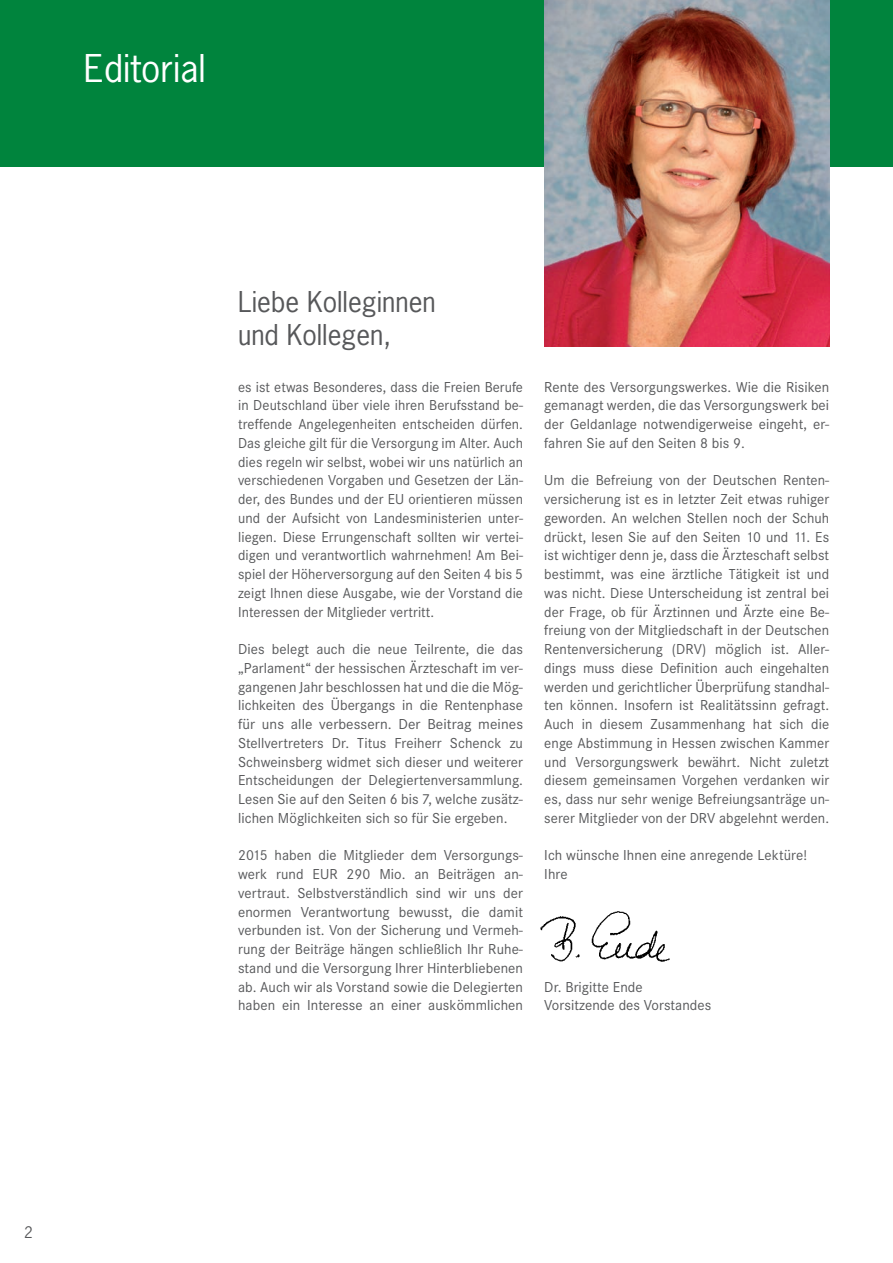
<style>
.page{position:relative;width:893px;height:1263px;background:#fff}
.page>*{position:absolute;margin:0;border:0;box-sizing:border-box;transform-origin:0 0}
.t1{font:36px "News Gothic Std";color:#fff}
.t2{font:27px/32.4px "News Gothic Std";color:#57585a}
.t3{font:15px/18.8px "Corporate S";letter-spacing:.005em;color:#57585a;text-align:justify}
.t4{font:15px "News Gothic Std";color:#57585a}
</style>
<div class="page">
<div style="left:0;top:0;width:893px;height:166px;background:#00843d"></div>
<img style="left:544px;top:0;width:285px;height:347px">
<img style="left:540px;top:911px;width:130px;height:51px">
<h1 class="t1" style="left:84px;top:45px;width:123px">Editorial</h1>
<h2 class="t2" style="left:238px;top:286px;width:199px">Liebe Kolleginnen und Kollegen,</h2>
<p class="t3" style="left:238px;top:377px;width:286px">es ist etwas Besonderes, dass die Freien Berufe in Deutschland über viele ihren Berufsstand be&shy;treffende Angelegenheiten entscheiden dürfen.<br>Das gleiche gilt für die Versorgung im Alter. Auch dies regeln wir selbst, wobei wir uns natürlich an verschiedenen Vorgaben und Gesetzen der Län&shy;der, des Bundes und der EU orientieren müssen und der Aufsicht von Landesministerien unter&shy;liegen. Diese Errungenschaft sollten wir vertei&shy;digen und verantwortlich wahrnehmen! Am Bei&shy;spiel der Höherversorgung auf den Seiten 4 bis 5 zeigt Ihnen diese Ausgabe, wie der Vorstand die Interessen der Mitglieder vertritt.</p>
<p class="t3" style="left:238px;top:640px;width:286px">Dies belegt auch die neue Teilrente, die das „Parlament“ der hessischen Ärzteschaft im ver&shy;gangenen Jahr beschlossen hat und die die Mög&shy;lichkeiten des Übergangs in die Rentenphase für uns alle verbessern. Der Beitrag meines Stellvertreters Dr. Titus Freiherr Schenck zu Schweinsberg widmet sich dieser und weiterer Entscheidungen der Delegiertenversammlung.<br>Lesen Sie auf den Seiten 6 bis 7, welche zusätz&shy;lichen Möglichkeiten sich so für Sie ergeben.</p>
<p class="t3" style="left:238px;top:846px;width:286px">2015 haben die Mitglieder dem Versorgungs&shy;werk rund EUR 290 Mio. an Beiträgen an&shy;vertraut. Selbstverständlich sind wir uns der enormen Verantwortung bewusst, die damit verbunden ist. Von der Sicherung und Vermeh&shy;rung der Beiträge hängen schließlich Ihr Ruhe&shy;stand und die Versorgung Ihrer Hinterbliebenen ab. Auch wir als Vorstand sowie die Delegierten haben ein Interesse an einer auskömmlichen</p>
<p class="t3" style="left:544px;top:377px;width:286px">Rente des Versorgungswerkes. Wie die Risiken gemanagt werden, die das Versorgungswerk bei der Geldanlage notwendigerweise eingeht, er&shy;fahren Sie auf den Seiten 8 bis 9.</p>
<p class="t3" style="left:544px;top:471px;width:286px">Um die Befreiung von der Deutschen Renten&shy;versicherung ist es in letzter Zeit etwas ruhiger geworden. An welchen Stellen noch der Schuh drückt, lesen Sie auf den Seiten 10 und 11. Es ist wichtiger denn je, dass die Ärzteschaft selbst bestimmt, was eine ärztliche Tätigkeit ist und was nicht. Diese Unterscheidung ist zentral bei der Frage, ob für Ärztinnen und Ärzte eine Be&shy;freiung von der Mitgliedschaft in der Deutschen Rentenversicherung (DRV) möglich ist. Aller&shy;dings muss diese Definition auch eingehalten werden und gerichtlicher Überprüfung standhal&shy;ten können. Insofern ist Realitätssinn gefragt.<br>Auch in diesem Zusammenhang hat sich die enge Abstimmung in Hessen zwischen Kammer und Versorgungswerk bewährt. Nicht zuletzt diesem gemeinsamen Vorgehen verdanken wir es, dass nur sehr wenige Befreiungsanträge un&shy;serer Mitglieder von der DRV abgelehnt werden.</p>
<p class="t3" style="left:544px;top:846px;width:264px">Ich wünsche Ihnen eine anregende Lektüre!<br>Ihre</p>
<p class="t3" style="left:544px;top:977px;width:169px">Dr. Brigitte Ende<br>Vorsitzende des Vorstandes</p>
<p class="t4" style="left:24px;top:1222px;width:10px">2</p>
</div>
